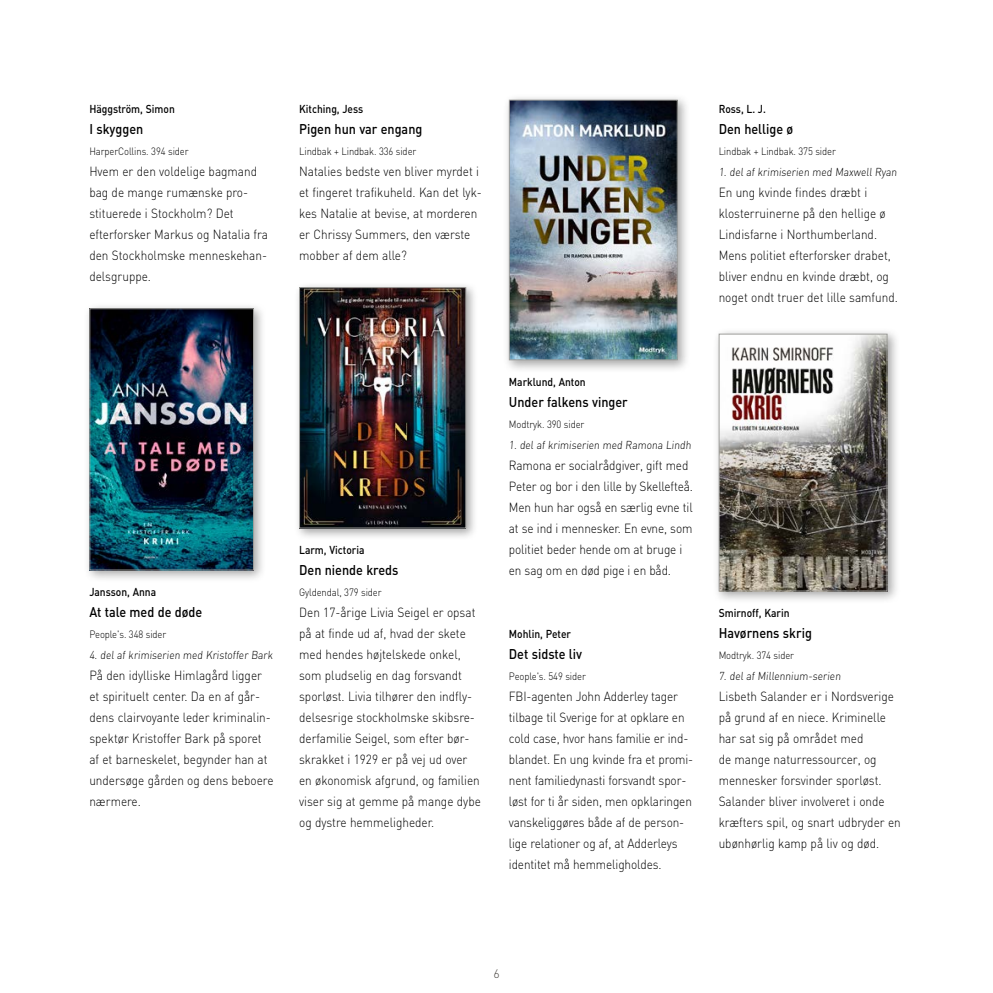
<style>
.page{position:relative;width:993px;height:993px;background:#fff}
.page>*{position:absolute;margin:0;border:0;box-sizing:border-box;transform-origin:0 0}
.id176{font:500 14px "DIN";color:#000;scale:.9 1}
.id177{font:300 13.12px/21px "DIN";color:#000;scale:.9 1}
.t1{font:300 12.25px "DIN";color:#494540}
.id2115{font:300 11.38px "DIN";color:#000;scale:.9 1}
.id175{font:500 11.38px "DIN";color:#000;scale:.9 1}
.id178{font:300 10.5px "DIN";letter-spacing:-.01em;color:#000;scale:.9 1}
</style>
<div class="page">
<div style="left:84px;top:302px;width:183px;height:280px;background:#000;opacity:.35"></div>
<img style="left:91px;top:310px;width:161px;height:258px">
<div style="left:89px;top:308px;width:165px;height:262px;border:1px solid #a0a09d"></div>
<div style="left:293px;top:282px;width:185px;height:258px;background:#000;opacity:.35"></div>
<img style="left:301px;top:289px;width:163px;height:237px">
<div style="left:299px;top:287px;width:167px;height:241px;border:1px solid #a0a09d"></div>
<div style="left:503px;top:94px;width:187px;height:279px;background:#000;opacity:.35"></div>
<img style="left:510px;top:102px;width:165px;height:256px">
<div style="left:508px;top:100px;width:169px;height:260px;border:1px solid #a0a09d"></div>
<div style="left:712px;top:328px;width:187px;height:275px;background:#000;opacity:.35"></div>
<img style="left:720px;top:335px;width:165px;height:254px">
<div style="left:718px;top:333px;width:169px;height:258px;border:1px solid #a0a09d"></div>
<p class="id175" style="left:89px;top:101px;width:96px">Häggström, Simon</p>
<p class="id176" style="left:89px;top:120px;width:61px">I skyggen</p>
<p class="id178" style="left:89px;top:144px;width:112px">HarperCollins. 394 sider</p>
<p class="id177" style="left:89px;top:160px;width:200px">Hvem er den voldelige bagmand bag de mange rumænske pro&shy;stituerede i Stockholm? Det efterforsker Markus og Natalia fra den Stockholmske menneskehan&shy;delsgruppe.</p>
<p class="id175" style="left:299px;top:101px;width:73px">Kitching, Jess</p>
<p class="id176" style="left:299px;top:120px;width:138px">Pigen hun var engang</p>
<p class="id178" style="left:299px;top:144px;width:132px">Lindbak + Lindbak. 336 sider</p>
<p class="id177" style="left:299px;top:160px;width:204px">Natalies bedste ven bliver myrdet i et fingeret trafikuheld. Kan det lyk&shy;kes Natalie at bevise, at morderen er Chrissy Summers, den værste mobber af dem alle?</p>
<p class="id175" style="left:718px;top:101px;width:54px">Ross, L. J.</p>
<p class="id176" style="left:718px;top:120px;width:84px">Den hellige ø</p>
<p class="id178" style="left:718px;top:144px;width:132px">Lindbak + Lindbak. 375 sider</p>
<p class="id2115" style="left:718px;top:165px;width:201px">1. del af krimiserien med Maxwell Ryan</p>
<p class="id177" style="left:718px;top:181px;width:201px">En ung kvinde findes dræbt i klosterruinerne på den hellige ø<br>Lindisfarne i Northumberland.<br>Mens politiet efterforsker drabet, bliver endnu en kvinde dræbt, og noget ondt truer det lille samfund.</p>
<p class="id175" style="left:89px;top:584px;width:76px">Jansson, Anna</p>
<p class="id176" style="left:89px;top:603px;width:127px">At tale med de døde</p>
<p class="id178" style="left:89px;top:627px;width:87px">People's. 348 sider</p>
<p class="id2115" style="left:89px;top:648px;width:207px">4. del af krimiserien med Kristoffer Bark</p>
<p class="id177" style="left:89px;top:664px;width:206px">På den idylliske Himlagård ligger et spirituelt center. Da en af går&shy;dens clairvoyante leder kriminalin&shy;spektør Kristoffer Bark på sporet af et barneskelet, begynder han at undersøge gården og dens beboere nærmere.</p>
<p class="id175" style="left:299px;top:542px;width:74px">Larm, Victoria</p>
<p class="id176" style="left:299px;top:561px;width:112px">Den niende kreds</p>
<p class="id178" style="left:299px;top:585px;width:93px">Gyldendal, 379 sider</p>
<p class="id177" style="left:299px;top:601px;width:203px">Den 17-årige Livia Seigel er opsat på at finde ud af, hvad der skete med hendes højtelskede onkel, som pludselig en dag forsvandt sporløst. Livia tilhører den indfly&shy;delsesrige stockholmske skibsre&shy;derfamilie Seigel, som efter bør&shy;skrakket i 1929 er på vej ud over en økonomisk afgrund, og familien viser sig at gemme på mange dybe og dystre hemmeligheder.</p>
<p class="id175" style="left:508px;top:374px;width:87px">Marklund, Anton</p>
<p class="id176" style="left:508px;top:393px;width:133px">Under falkens vinger</p>
<p class="id178" style="left:508px;top:417px;width:85px">Modtryk. 390 sider</p>
<p class="id2115" style="left:508px;top:438px;width:205px">1. del af krimiserien med Ramona Lindh</p>
<p class="id177" style="left:508px;top:454px;width:206px">Ramona er socialrådgiver, gift med Peter og bor i den lille by Skellefteå.<br>Men hun har også en særlig evne til at se ind i mennesker. En evne, som politiet beder hende om at bruge i en sag om en død pige i en båd.</p>
<p class="id175" style="left:508px;top:626px;width:71px">Mohlin, Peter</p>
<p class="id176" style="left:508px;top:645px;width:83px">Det sidste liv</p>
<p class="id178" style="left:508px;top:669px;width:87px">People's. 549 sider</p>
<p class="id177" style="left:508px;top:685px;width:206px">FBI-agenten John Adderley tager tilbage til Sverige for at opklare en cold case, hvor hans familie er ind&shy;blandet. En ung kvinde fra et promi&shy;nent familiedynasti forsvandt spor&shy;løst for ti år siden, men opklaringen vanskeliggøres både af de person&shy;lige relationer og af, at Adderleys identitet må hemmeligholdes.</p>
<p class="id175" style="left:718px;top:605px;width:80px">Smirnoff, Karin</p>
<p class="id176" style="left:718px;top:624px;width:105px">Havørnens skrig</p>
<p class="id178" style="left:718px;top:648px;width:85px">Modtryk. 374 sider</p>
<p class="id2115" style="left:718px;top:669px;width:139px">7. del af Millennium-serien</p>
<p class="id177" style="left:718px;top:685px;width:204px">Lisbeth Salander er i Nordsverige på grund af en niece. Kriminelle har sat sig på området med<br>de mange naturressourcer, og mennesker forsvinder sporløst.<br>Salander bliver involveret i onde kræfters spil, og snart udbryder en ubønhørlig kamp på liv og død.</p>
<p class="t1" style="left:493px;top:965px;width:8px">6</p>
</div>
